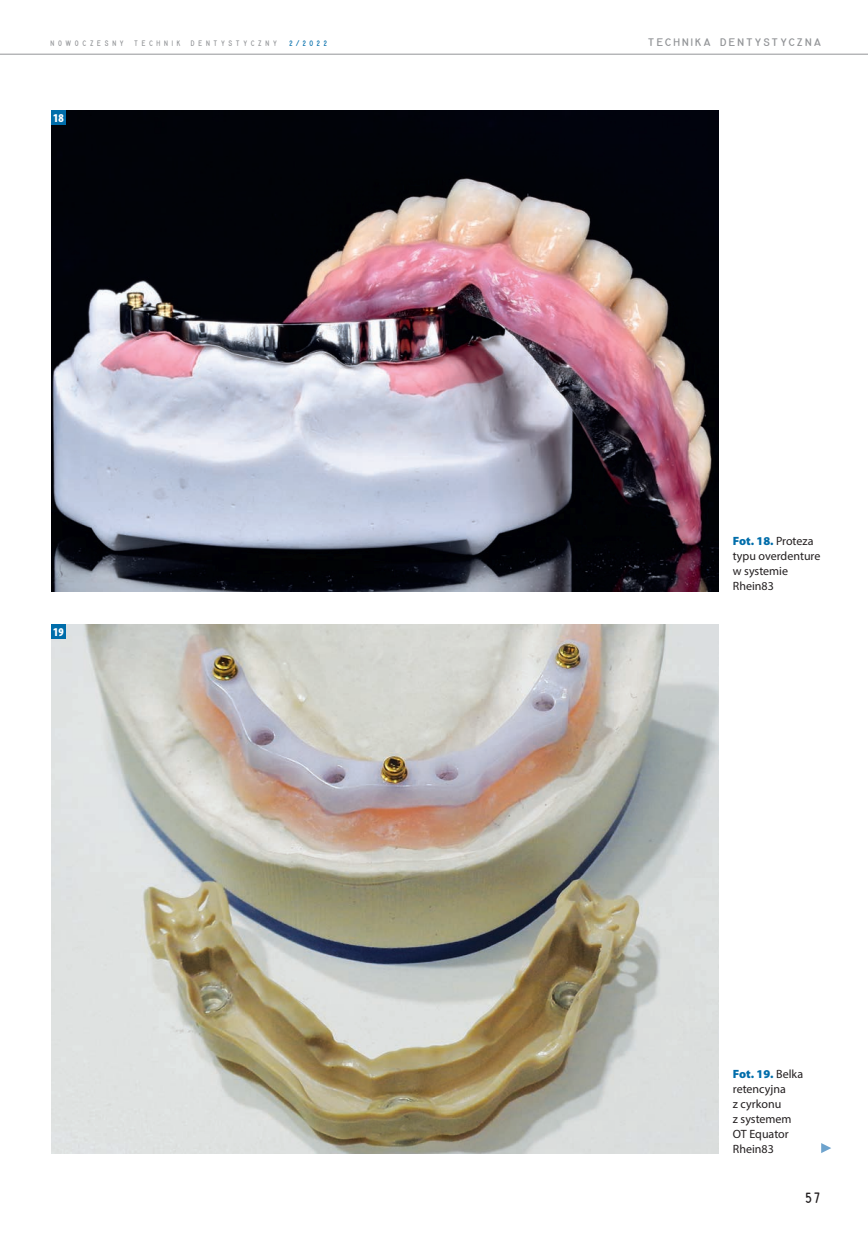
<style>
.page{position:relative;width:868px;height:1234px;background:#fff}
.page>*{position:absolute;margin:0;border:0;box-sizing:border-box;transform-origin:0 0}
.t1{font:15.75px "Gordon URWTCE Con";color:#231f20}
.t2{font:12px/15px "Myriad Pro";color:#231f20}
.t3{font:900 condensed 12px "Myriad Pro";color:#fff}
.t4{font:11.55px "Gordon URWTCE Con";letter-spacing:.145em;color:#939598;scale:1.25 1}
.t5{font:8.4px "Gordon URWTCE Con";letter-spacing:.445em;color:#939598}
.t6{font:8.25px "Gordon URWTCE Con";color:#006daa}
.s1{font-weight:900;color:#006daa}
</style>
<div class="page">
<svg style="left:821px;top:1143px;width:10px;height:9px"></svg>
<hr style="left:0;top:54px;width:867px;height:1px;background:#939598">
<img style="left:51px;top:624px;width:667px;height:528px">
<img style="left:51px;top:111px;width:667px;height:480px">
<div style="left:51px;top:111px;width:14px;height:14px;background:#006daa"></div>
<div style="left:51px;top:624px;width:14px;height:14px;background:#006daa"></div>
<p class="t5" style="left:51px;top:38px;width:228px">NOWOCZESNY TECHNIK DENTYSTYCZNY</p>
<p class="t6" style="left:289px;top:38px;width:40px">2/2022</p>
<p class="t4" style="left:648px;top:36px;width:140px">TECHNIKA DENTYSTYCZNA</p>
<p class="t3" style="left:53px;top:114px;width:12px">18</p>
<p class="t3" style="left:53px;top:627px;width:12px">19</p>
<p class="t2" style="left:732px;top:534px;width:89px"><span class="s1">Fot. 18.</span> Proteza typu overdenture w systemie<br>Rhein83</p>
<p class="t2" style="left:732px;top:1067px;width:72px"><span class="s1">Fot. 19.</span> Belka retencyjna<br>z cyrkonu<br>z systemem<br>OT Equator<br>Rhein83</p>
<h1 class="t1" style="left:804px;top:1187px;width:18px">57</h1>
</div>
